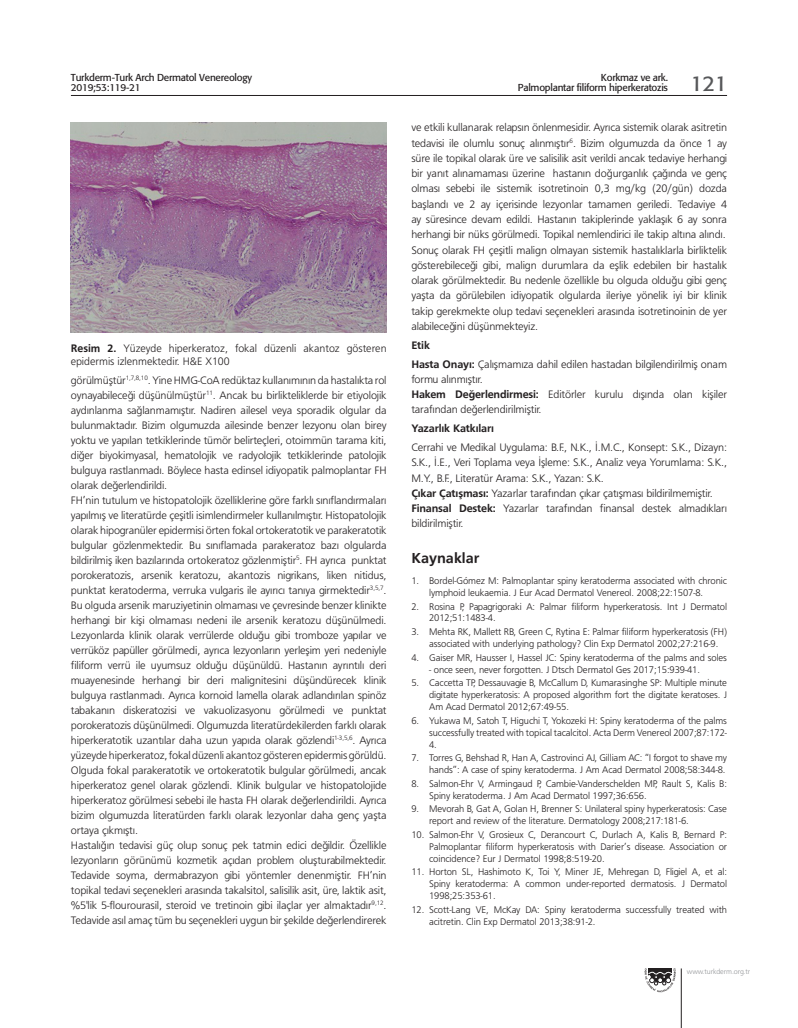
<style>
.page{position:relative;width:798px;height:1028px;background:#fff}
.page>*{position:absolute;margin:0;border:0;box-sizing:border-box;transform-origin:0 0}
.t1{font:21.25px "Formata Tr";color:#57585a}
.t2{font:15px "Frugal Bold Tr";color:#231f20}
.t3{font:11.25px/15px "Frugal Normal Tr";letter-spacing:-.015em;color:#231f20}
.t4{font:11.25px "Frugal Bold Tr";letter-spacing:-.015em;color:#231f20}
.t5{font:10px/11.9px "Frugal Normal Tr";letter-spacing:-.01em;color:#231f20}
.t6{font:10px/10.6px "Formata Tr";letter-spacing:-.025em;color:#231f20}
.t7{font:7.5px "Frugal Normal Tr";letter-spacing:-.01em;color:#939598}
.s1{font-family:"Frugal Bold Tr"}
</style>
<div class="page">
<svg style="left:644px;top:968px;width:31px;height:24px"></svg>
<hr style="left:680px;top:968px;width:1px;height:60px;background:#231f20">
<hr style="left:71px;top:95px;width:655px;height:1px;background:#231f20">
<img style="left:71px;top:123px;width:315px;height:209px">
<p class="t6" style="left:71px;top:72px;width:182px">Turkderm-Turk Arch Dermatol Venereology<br>2019;53:119-21</p>
<p class="t3" style="left:71px;top:341px;width:317px;line-height:13.5px"><span class="s1">Resim 2.</span> Yüzeyde hiperkeratoz, fokal düzenli akantoz gösteren epidermis izlenmektedir. H&amp;E X100</p>
<p class="t3" style="left:71px;top:372px;width:317px">görülmüştür<sup>1,7,8,10</sup>. Yine HMG-CoA redüktaz kullanımının da hastalıkta rol oynayabileceği düşünülmüştür<sup>11</sup>. Ancak bu birlikteliklerde bir etiyolojik aydınlanma sağlanmamıştır. Nadiren ailesel veya sporadik olgular da bulunmaktadır. Bizim olgumuzda ailesinde benzer lezyonu olan birey yoktu ve yapılan tetkiklerinde tümör belirteçleri, otoimmün tarama kiti, diğer biyokimyasal, hematolojik ve radyolojik tetkiklerinde patolojik bulguya rastlanmadı. Böylece hasta edinsel idiyopatik palmoplantar FH olarak değerlendirildi.<br>FH’nin tutulum ve histopatolojik özelliklerine göre farklı sınıflandırmaları yapılmış ve literatürde çeşitli isimlendirmeler kullanılmıştır. Histopatolojik olarak hipogranüler epidermisi örten fokal ortokeratotik ve parakeratotik bulgular gözlenmektedir. Bu sınıflamada parakeratoz bazı olgularda bildirilmiş iken bazılarında ortokeratoz gözlenmiştir<sup>5</sup>. FH ayrıca punktat porokeratozis, arsenik keratozu, akantozis nigrikans, liken nitidus, punktat keratoderma, verruka vulgaris ile ayırıcı tanıya girmektedir<sup>3,5,7</sup>.<br>Bu olguda arsenik maruziyetinin olmaması ve çevresinde benzer klinikte herhangi bir kişi olmaması nedeni ile arsenik keratozu düşünülmedi.<br>Lezyonlarda klinik olarak verrülerde olduğu gibi tromboze yapılar ve verrüköz papüller görülmedi, ayrıca lezyonların yerleşim yeri nedeniyle filiform verrü ile uyumsuz olduğu düşünüldü. Hastanın ayrıntılı deri muayenesinde herhangi bir deri malignitesini düşündürecek klinik bulguya rastlanmadı. Ayrıca kornoid lamella olarak adlandırılan spinöz tabakanın diskeratozisi ve vakuolizasyonu görülmedi ve punktat porokeratozis düşünülmedi. Olgumuzda literatürdekilerden farklı olarak hiperkeratotik uzantılar daha uzun yapıda olarak gözlendi<sup>1-3,5,6</sup>. Ayrıca yüzeyde hiperkeratoz, fokal düzenli akantoz gösteren epidermis görüldü.<br>Olguda fokal parakeratotik ve ortokeratotik bulgular görülmedi, ancak hiperkeratoz genel olarak gözlendi. Klinik bulgular ve histopatolojide hiperkeratoz görülmesi sebebi ile hasta FH olarak değerlendirildi. Ayrıca bizim olgumuzda literatürden farklı olarak lezyonlar daha genç yaşta ortaya çıkmıştı.<br>Hastalığın tedavisi güç olup sonuç pek tatmin edici değildir. Özellikle lezyonların görünümü kozmetik açıdan problem oluşturabilmektedir.<br>Tedavide soyma, dermabrazyon gibi yöntemler denenmiştir. FH’nin topikal tedavi seçenekleri arasında takalsitol, salisilik asit, üre, laktik asit, %5'lik 5-flourourasil, steroid ve tretinoin gibi ilaçlar yer almaktadır<sup>9,12</sup>.<br>Tedavide asıl amaç tüm bu seçenekleri uygun bir şekilde değerlendirerek</p>
<p class="t6" style="left:517px;top:72px;width:151px;text-align:right">Korkmaz ve ark.<br>Palmoplantar filiform hiperkeratozis</p>
<h1 class="t1" style="left:690px;top:71px;width:38px">121</h1>
<p class="t3" style="left:411px;top:120px;width:317px;text-align:justify">ve etkili kullanarak relapsın önlenmesidir. Ayrıca sistemik olarak asitretin tedavisi ile olumlu sonuç alınmıştır<sup>6</sup>. Bizim olgumuzda da önce 1 ay süre ile topikal olarak üre ve salisilik asit verildi ancak tedaviye herhangi bir yanıt alınamaması üzerine hastanın doğurganlık çağında ve genç olması sebebi ile sistemik isotretinoin 0,3 mg/kg (20/gün) dozda başlandı ve 2 ay içerisinde lezyonlar tamamen geriledi. Tedaviye 4 ay süresince devam edildi. Hastanın takiplerinde yaklaşık 6 ay sonra herhangi bir nüks görülmedi. Topikal nemlendirici ile takip altına alındı.<br>Sonuç olarak FH çeşitli malign olmayan sistemik hastalıklarla birliktelik gösterebileceği gibi, malign durumlara da eşlik edebilen bir hastalık olarak görülmektedir. Bu nedenle özellikle bu olguda olduğu gibi genç yaşta da görülebilen idiyopatik olgularda ileriye yönelik iyi bir klinik takip gerekmekte olup tedavi seçenekleri arasında isotretinoinin de yer alabileceğini düşünmekteyiz.</p>
<p class="t4" style="left:411px;top:338px;width:20px">Etik</p>
<p class="t3" style="left:411px;top:356px;width:317px"><span class="s1">Hasta Onayı:</span> Çalışmamıza dahil edilen hastadan bilgilendirilmiş onam formu alınmıştır.<br><span class="s1">Hakem Değerlendirmesi:</span> Editörler kurulu dışında olan kişiler tarafından değerlendirilmiştir.</p>
<p class="t4" style="left:411px;top:422px;width:84px">Yazarlık Katkıları</p>
<p class="t3" style="left:411px;top:439px;width:317px">Cerrahi ve Medikal Uygulama: B.F., N.K., İ.M.C., Konsept: S.K., Dizayn:<br>S.K., İ.E., Veri Toplama veya İşleme: S.K., Analiz veya Yorumlama: S.K., M.Y., B.F., Literatür Arama: S.K., Yazan: S.K.<br><span class="s1">Çıkar Çatışması:</span> Yazarlar tarafından çıkar çatışması bildirilmemiştir.<br><span class="s1">Finansal Destek:</span> Yazarlar tarafından finansal destek almadıkları bildirilmiştir.</p>
<h2 class="t2" style="left:411px;top:549px;width:70px">Kaynaklar</h2>
<p class="t5" style="left:429px;top:574px;width:299px;text-indent:-18px">1. Bordel-Gómez M: Palmoplantar spiny keratoderma associated with chronic lymphoid leukaemia. J Eur Acad Dermatol Venereol. 2008;22:1507-8.</p>
<p class="t5" style="left:429px;top:600px;width:299px;text-indent:-18px">2. Rosina P, Papagrigoraki A: Palmar filiform hyperkeratosis. Int J Dermatol<br>2012;51:1483-4.</p>
<p class="t5" style="left:429px;top:626px;width:299px;text-indent:-18px">3. Mehta RK, Mallett RB, Green C, Rytina E: Palmar filiform hyperkeratosis (FH) associated with underlying pathology? Clin Exp Dermatol 2002;27:216-9.</p>
<p class="t5" style="left:411px;top:651px;width:317px">4. Gaiser MR, Hausser I, Hassel JC: Spiny keratoderma of the palms and soles</p>
<p class="t5" style="left:429px;top:663px;width:272px">- once seen, never forgotten. J Dtsch Dermatol Ges 2017;15:939-41.</p>
<p class="t5" style="left:429px;top:677px;width:299px;text-align:justify;text-indent:-18px">5. Caccetta TP, Dessauvagie B, McCallum D, Kumarasinghe SP: Multiple minute digitate hyperkeratosis: A proposed algorithm fort the digitate keratoses. J Am Acad Dermatol 2012;67:49-55.</p>
<p class="t5" style="left:429px;top:714px;width:299px;text-align:justify;text-indent:-18px">6. Yukawa M, Satoh T, Higuchi T, Yokozeki H: Spiny keratoderma of the palms successfully treated with topical tacalcitol. Acta Derm Venereol 2007;87:172- 4.</p>
<p class="t5" style="left:411px;top:752px;width:317px;text-align:right">7. Torres G, Behshad R, Han A, Castrovinci AJ, Gilliam AC: “I forgot to shave my hands”: A case of spiny keratoderma. J Am Acad Dermatol 2008;58:344-8.</p>
<p class="t5" style="left:429px;top:777px;width:299px;text-indent:-18px">8. Salmon-Ehr V, Armingaud P, Cambie-Vanderschelden MP, Rault S, Kalis B:<br>Spiny keratoderma. J Am Acad Dermatol 1997;36:656.</p>
<p class="t5" style="left:429px;top:803px;width:299px;text-indent:-18px">9. Mevorah B, Gat A, Golan H, Brenner S: Unilateral spiny hyperkeratosis: Case report and review of the literature. Dermatology 2008;217:181-6.</p>
<p class="t5" style="left:429px;top:828px;width:299px;text-align:justify;text-indent:-18px">10. Salmon-Ehr V, Grosieux C, Derancourt C, Durlach A, Kalis B, Bernard P:<br>Palmoplantar filiform hyperkeratosis with Darier’s disease. Association or coincidence? Eur J Dermatol 1998;8:519-20.</p>
<p class="t5" style="left:429px;top:866px;width:299px;text-align:justify;text-indent:-18px">11. Horton SL, Hashimoto K, Toi Y, Miner JE, Mehregan D, Fligiel A, et al:<br>Spiny keratoderma: A common under-reported dermatosis. J Dermatol 1998;25:353-61.</p>
<p class="t5" style="left:429px;top:903px;width:299px;text-indent:-18px">12. Scott-Lang VE, McKay DA: Spiny keratoderma successfully treated with acitretin. Clin Exp Dermatol 2013;38:91-2.</p>
<p class="t7" style="left:686px;top:967px;width:65px">www.turkderm.org.tr</p>
</div>
